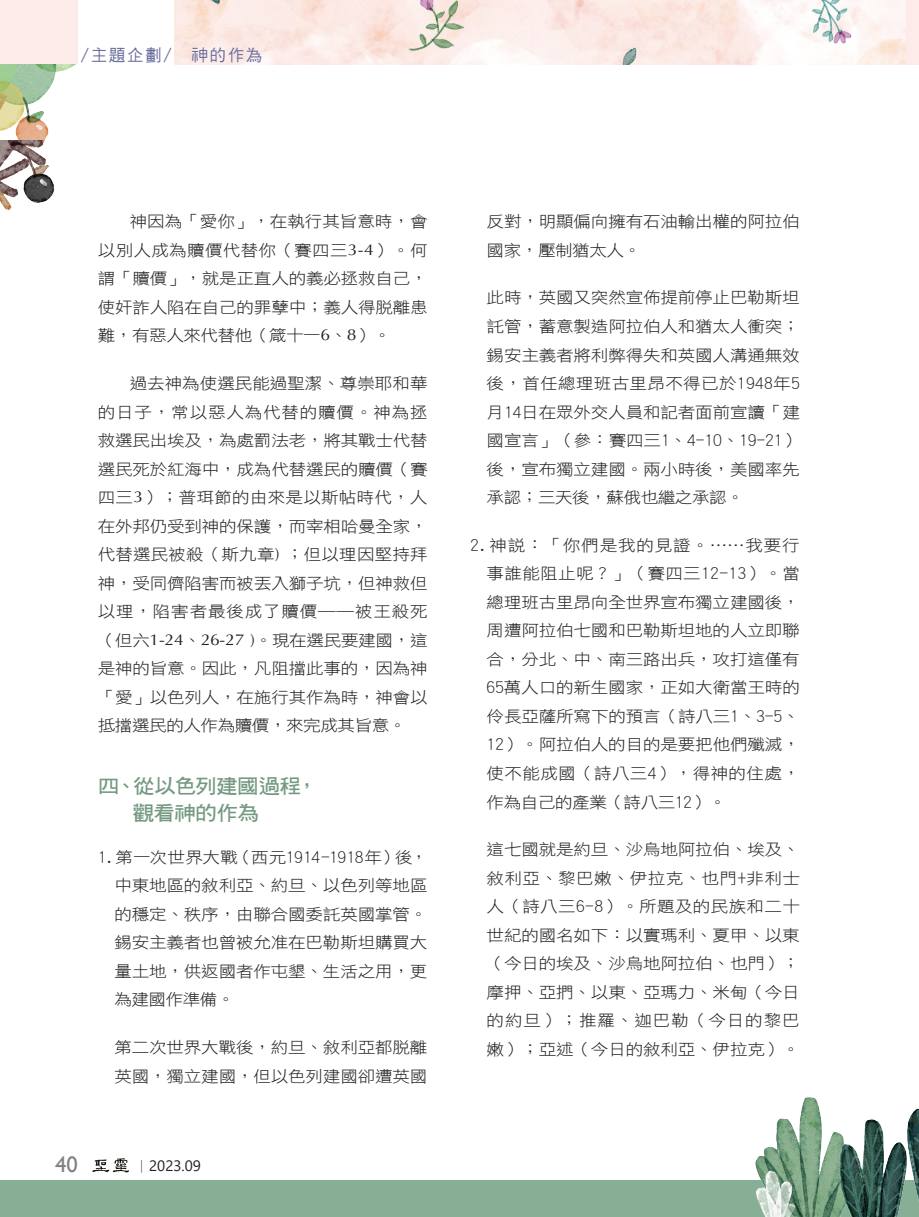
<style>
.page{position:relative;width:919px;height:1217px;background:#fff}
.page>*{position:absolute;margin:0;border:0;box-sizing:border-box;transform-origin:0 0}
.t1{font:22.5px "Gill Sans";color:#808285}
.大標{font:20.25px/27px "DF Hei W7 WIN BF";letter-spacing:-.035em;color:#759a82;scale:1.08 1}
.作者_大{font:16.5px "DF Hei W5 WIN BF";letter-spacing:.1em;color:#676b9c}
.Normal點{font:15.75px/28.5px "DF Hei W3 WIN BF";letter-spacing:-.01em;color:#231f20;text-align:justify;scale:1.11 1}
.t2{font:15px "Segoe UI";color:#231f20}
.s1{font-family:"Optima"}
.s2{font-family:"Adobe Ming Std";font-weight:300}
</style>
<div class="page">
<img style="left:0;top:64px;width:76px;height:76px">
<img style="left:174px;top:0;width:732px;height:64px">
<div style="left:0;top:0;width:77px;height:64px;background:#fcebe9"></div>
<img style="left:0;top:140px;width:55px;height:70px">
<div style="left:0;top:1179px;width:907px;height:37px;background:#87af95"></div>
<img style="left:755px;top:1097px;width:151px;height:119px">
<div style="left:906px;top:0;width:12px;height:64px;background:#fcebe9"></div>
<div style="left:906px;top:1179px;width:12px;height:37px;background:#87af95"></div>
<img style="left:907px;top:1108px;width:11px;height:89px">
<svg style="left:92px;top:1158px;width:37px;height:14px"></svg>
<p class="作者_大" style="left:81px;top:47px;width:183px">/主題企劃/　神的作為</p>
<p class="Normal點" style="left:98px;top:207px;width:298px;text-indent:32px">神因為「愛你」，在執行其旨意時，會以別人成為贖價代替你（賽四三<span class="s1">3-4</span>）。何謂「贖價」，就是正直人的義必拯救自己，使奸詐人陷在自己的罪孽中；義人得脫離患難，有惡人來代替他（箴十一<span class="s1">6</span>、<span class="s1">8</span>）。</p>
<p class="Normal點" style="left:98px;top:369px;width:298px;text-indent:32px">過去神為使選民能過聖潔、尊崇耶和華的日子，常以惡人為代替的贖價。神為拯救選民出埃及，為處罰法老，將其戰士代替選民死於紅海中，成為代替選民的贖價（賽四三<span class="s1">3</span>）；普珥節的由來是以斯帖時代，人在外邦仍受到神的保護，而宰相哈曼全家，代替選民被殺（斯九章<span class="s1">)</span> ；但以理因堅持拜神，受同儕陷害而被丟入獅子坑，但神救但以理，陷害者最後成了贖價──被王殺死（但六<span class="s1">1-24</span>、<span class="s1">26-27 )</span>。現在選民要建國，這是神的旨意。因此，凡阻擋此事的，因為神「愛」以色列人，在施行其作為時，神會以抵擋選民的人作為贖價，來完成其旨意。</p>
<p class="大標" style="left:132px;top:772px;width:173px;text-indent:-34px">四、從以色列建國過程，觀看神的作為</p>
<p class="Normal點" style="left:114px;top:842px;width:284px;text-indent:-16px">1.第一次世界大戰（西元1914-1918年）後，中東地區的敘利亞、約旦、以色列等地區的穩定、秩序，由聯合國委託英國掌管。錫安主義者也曾被允准在巴勒斯坦購買大量土地，供返國者作屯墾、生活之用，更為建國作準備。</p>
<p class="Normal點" style="left:114px;top:1032px;width:283px">第二次世界大戰後，約旦、敘利亞都脫離英國，獨立建國，但以色列建國卻遭英國</p>
<p class="t1" style="left:55px;top:1150px;width:24px">40</p>
<p class="t2" style="left:134px;top:1151px;width:68px"><span class="s2">｜</span>2023.09</p>
<p class="Normal點" style="left:486px;top:207px;width:283px">反對，明顯偏向擁有石油輸出權的阿拉伯國家，壓制猶太人。</p>
<p class="Normal點" style="left:486px;top:283px;width:284px">此時，英國又突然宣佈提前停止巴勒斯坦託管，蓄意製造阿拉伯人和猶太人衝突；錫安主義者將利弊得失和英國人溝通無效後，首任總理班古里昂不得已於1948年5月14日在眾外交人員和記者面前宣讀「建國宣言」（參：賽四三1、4-10、19-21）後，宣布獨立建國。兩小時後，美國率先承認；三天後，蘇俄也繼之承認。</p>
<p class="Normal點" style="left:486px;top:530px;width:284px;text-indent:-16px">2.神說：「你們是我的見證。……我要行事誰能阻止呢？」（賽四三12-13）。當總理班古里昂向全世界宣布獨立建國後，周遭阿拉伯七國和巴勒斯坦地的人立即聯合，分北、中、南三路出兵，攻打這僅有65萬人口的新生國家，正如大衛當王時的伶長亞薩所寫下的預言（詩八三1、3-5、12）。阿拉伯人的目的是要把他們殲滅，使不能成國（詩八三4），得神的住處，作為自己的產業（詩八三12）。</p>
<p class="Normal點" style="left:486px;top:835px;width:284px">這七國就是約旦、沙烏地阿拉伯、埃及、敘利亞、黎巴嫩、伊拉克、也門+非利士人（詩八三6-8）。所題及的民族和二十世紀的國名如下：以實瑪利、夏甲、以東（今日的埃及、沙烏地阿拉伯、也門）；摩押、亞捫、以東、亞瑪力、米甸（今日的約旦）；推羅、迦巴勒（今日的黎巴嫩）；亞述（今日的敘利亞、伊拉克）。</p>
</div>
